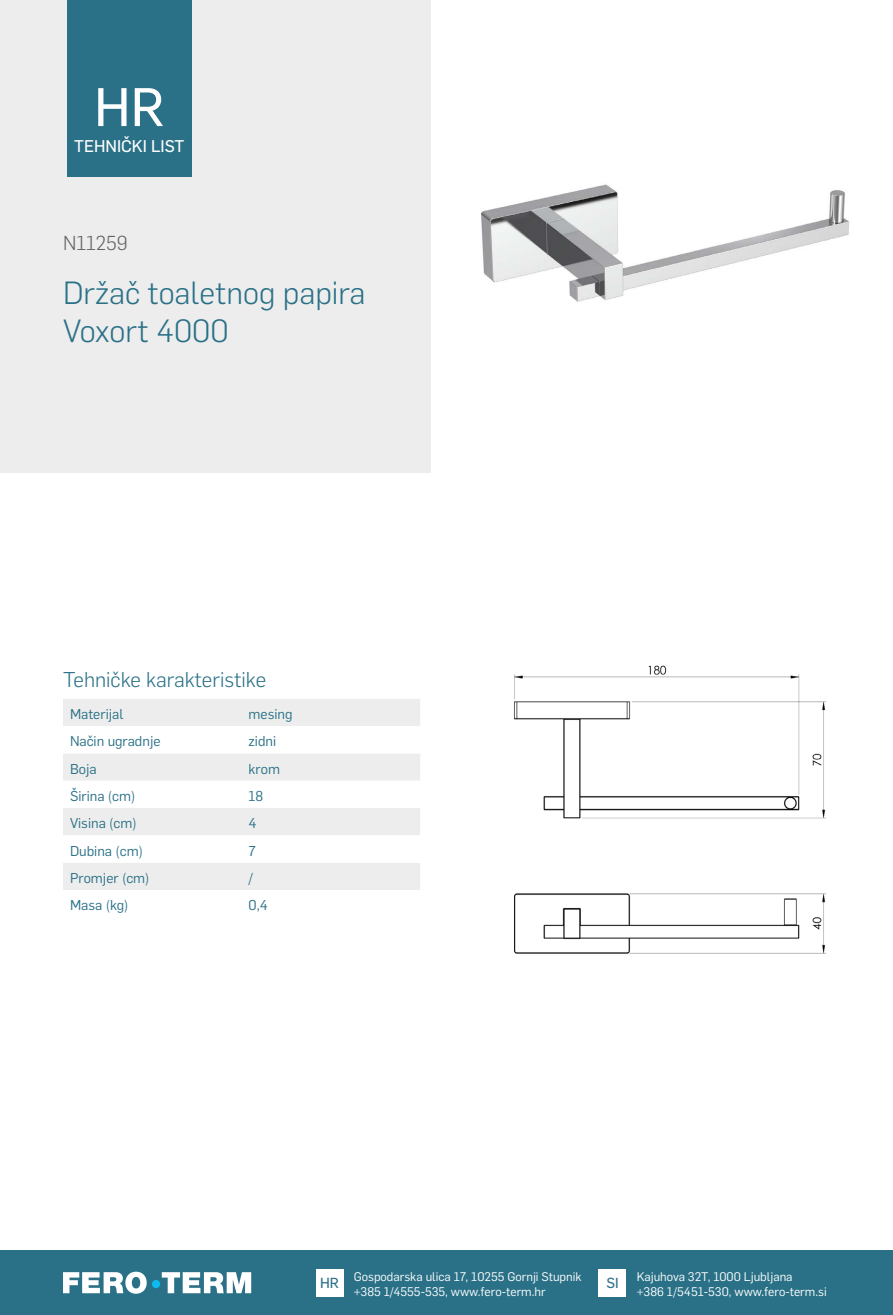
<style>
.page{position:relative;width:893px;height:1315px;background:#fff}
.page>*{position:absolute;margin:0;border:0;box-sizing:border-box;transform-origin:0 0}
.t1{font:53.2px "Flama Basic";color:#fff}
.t2{font:300 31.5px/37.8px "Flama";color:#2a7187}
.t3{font:300 21px "Flama";color:#2a7187}
.t4{font:300 19.78px "Flama";color:#646363}
.t5{font:16.62px "Flama Basic";color:#fff}
.t6{font:14.35px "Flama Basic";color:#2a7187}
.t7{font:14px "Flama";color:#2a7187}
.t8{font:12.25px/15.8px "Flama";color:#fff}
</style>
<div class="page">
<div style="left:0;top:1250px;width:893px;height:65px;background:#2a7187"></div>
<div style="left:316px;top:1269px;width:27px;height:27px;background:#fff"></div>
<div style="left:599px;top:1269px;width:27px;height:27px;background:#fff"></div>
<svg style="left:63px;top:1271px;width:188px;height:22px"></svg>
<div style="left:152px;top:1280px;width:8px;height:8px;background:#0bbbef;border-radius:50%"></div>
<div style="left:0;top:0;width:430px;height:472px;background:#ededed"></div>
<div style="left:67px;top:0;width:124px;height:177px;background:#2a7187"></div>
<div style="left:63px;top:699px;width:357px;height:27px;background:#ededed"></div>
<svg style="left:63px;top:754px;width:357px;height:136px;fill:#ededed"></svg>
<img style="left:481px;top:184px;width:368px;height:118px">
<img style="left:514px;top:665px;width:312px;height:289px">
<h1 class="t1" style="left:94px;top:70px;width:72px">HR</h1>
<h3 class="t5" style="left:74px;top:134px;width:112px">TEHNIČKI LIST</h3>
<h3 class="t4" style="left:63px;top:229px;width:66px">N11259</h3>
<h2 class="t2" style="left:63px;top:272px;width:304px">Držač toaletnog papira<br>Voxort 4000</h2>
<h3 class="t3" style="left:63px;top:665px;width:205px">Tehničke karakteristike</h3>
<p class="t7" style="left:70px;top:704px;width:55px">Materijal</p>
<p class="t7" style="left:249px;top:704px;width:45px">mesing</p>
<p class="t7" style="left:70px;top:732px;width:92px">Način ugradnje</p>
<p class="t7" style="left:249px;top:732px;width:29px">zidni</p>
<p class="t7" style="left:70px;top:759px;width:28px">Boja</p>
<p class="t7" style="left:249px;top:759px;width:33px">krom</p>
<p class="t7" style="left:70px;top:786px;width:67px">Širina (cm)</p>
<p class="t7" style="left:249px;top:786px;width:16px">18</p>
<p class="t7" style="left:70px;top:813px;width:68px">Visina (cm)</p>
<p class="t7" style="left:249px;top:813px;width:10px">4</p>
<p class="t7" style="left:70px;top:841px;width:74px">Dubina (cm)</p>
<p class="t7" style="left:249px;top:841px;width:9px">7</p>
<p class="t7" style="left:70px;top:868px;width:81px">Promjer (cm)</p>
<p class="t7" style="left:249px;top:868px;width:6px">/</p>
<p class="t7" style="left:70px;top:895px;width:60px">Masa (kg)</p>
<p class="t7" style="left:249px;top:895px;width:21px">0,4</p>
<p class="t6" style="left:320px;top:1272px;width:20px">HR</p>
<p class="t8" style="left:637px;top:1267px;width:191px">Kajuhova 32T, 1000 Ljubljana<br>+386 1/5451-530, www.fero-term.si</p>
<p class="t8" style="left:354px;top:1267px;width:229px">Gospodarska ulica 17, 10255 Gornji Stupnik +385 1/4555-535, www.fero-term.hr</p>
<p class="t6" style="left:606px;top:1272px;width:14px">SI</p>
</div>
